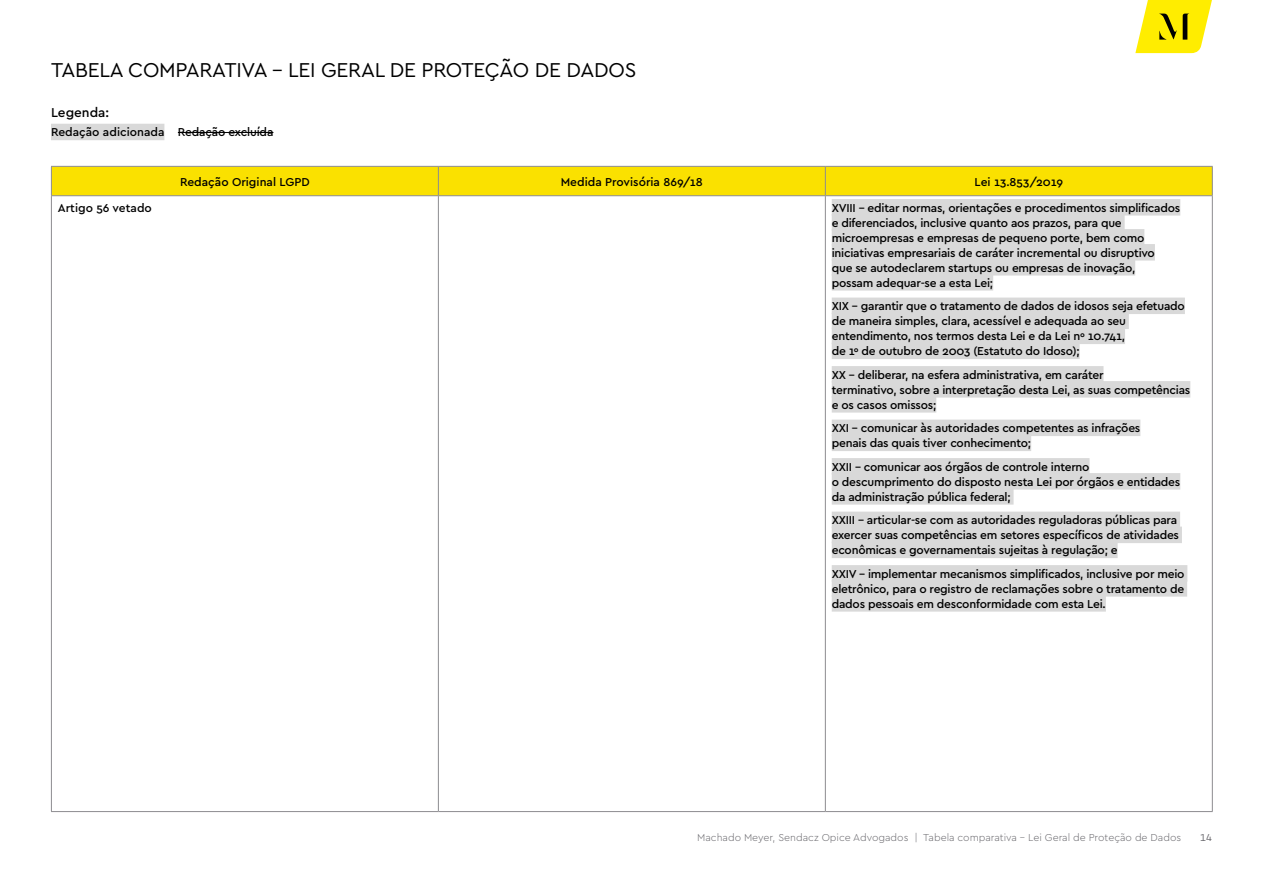
<style>
.page{position:relative;width:1263px;height:893px;background:#fff}
.page>*{position:absolute;margin:0;border:0;box-sizing:border-box;transform-origin:0 0}
.t1{font:21px "Cera";letter-spacing:-.01em;color:#000}
.t2{font:500 13.5px "Cera";color:#000}
.t3{font:500 12px/15px "Cera";letter-spacing:-.02em;color:#000}
.t4{font:500 12px "Cera";color:#000}
.t5{font:300 10.5px "Cera";color:#68676c}
.t6{font:10.5px "Cera";color:#68676c}
</style>
<div class="page">
<div style="left:51px;top:124px;width:113px;height:16px;background:#d9d9d9"></div>
<hr style="left:178px;top:132px;width:95px;height:1px;background:#000">
<hr style="left:438px;top:196px;width:1px;height:615px;background:#8d8c90">
<hr style="left:825px;top:196px;width:1px;height:615px;background:#8d8c90">
<hr style="left:51px;top:811px;width:387px;height:1px;background:#8d8c90">
<hr style="left:438px;top:811px;width:387px;height:1px;background:#8d8c90">
<hr style="left:825px;top:811px;width:388px;height:1px;background:#8d8c90">
<hr style="left:51px;top:196px;width:1px;height:615px;background:#8d8c90">
<hr style="left:1212px;top:196px;width:1px;height:615px;background:#8d8c90">
<div style="left:51px;top:166px;width:1162px;height:29px;background:#fae100"></div>
<hr style="left:51px;top:195px;width:387px;height:1px;background:#8d8c90">
<hr style="left:438px;top:195px;width:387px;height:1px;background:#8d8c90">
<hr style="left:825px;top:195px;width:388px;height:1px;background:#8d8c90">
<div style="left:832px;top:199px;width:348px;height:17px;background:#d9d9d9"></div>
<div style="left:832px;top:214px;width:293px;height:17px;background:#d9d9d9"></div>
<div style="left:832px;top:229px;width:312px;height:17px;background:#d9d9d9"></div>
<div style="left:832px;top:244px;width:323px;height:17px;background:#d9d9d9"></div>
<div style="left:832px;top:259px;width:303px;height:17px;background:#d9d9d9"></div>
<div style="left:832px;top:274px;width:161px;height:17px;background:#d9d9d9"></div>
<div style="left:832px;top:298px;width:353px;height:16px;background:#d9d9d9"></div>
<div style="left:832px;top:313px;width:297px;height:16px;background:#d9d9d9"></div>
<div style="left:832px;top:328px;width:293px;height:16px;background:#d9d9d9"></div>
<div style="left:832px;top:343px;width:248px;height:16px;background:#d9d9d9"></div>
<div style="left:832px;top:366px;width:271px;height:17px;background:#d9d9d9"></div>
<div style="left:832px;top:381px;width:358px;height:17px;background:#d9d9d9"></div>
<div style="left:832px;top:396px;width:104px;height:17px;background:#d9d9d9"></div>
<div style="left:832px;top:420px;width:308px;height:16px;background:#d9d9d9"></div>
<div style="left:832px;top:435px;width:199px;height:16px;background:#d9d9d9"></div>
<div style="left:832px;top:458px;width:257px;height:17px;background:#d9d9d9"></div>
<div style="left:832px;top:473px;width:348px;height:17px;background:#d9d9d9"></div>
<div style="left:832px;top:488px;width:181px;height:17px;background:#d9d9d9"></div>
<div style="left:832px;top:512px;width:348px;height:16px;background:#d9d9d9"></div>
<div style="left:832px;top:527px;width:350px;height:16px;background:#d9d9d9"></div>
<div style="left:832px;top:542px;width:286px;height:16px;background:#d9d9d9"></div>
<div style="left:832px;top:565px;width:355px;height:17px;background:#d9d9d9"></div>
<div style="left:832px;top:580px;width:355px;height:17px;background:#d9d9d9"></div>
<div style="left:832px;top:595px;width:274px;height:17px;background:#d9d9d9"></div>
<svg style="left:1135px;top:0;width:77px;height:53px"></svg>
<h1 class="t1" style="left:51px;top:55px;width:587px">TABELA COMPARATIVA – LEI GERAL DE PROTEÇÃO DE DADOS</h1>
<p class="t2" style="left:51px;top:104px;width:60px">Legenda:</p>
<p class="t3" style="left:51px;top:124px;width:224px">Redação adicionada Redação excluída</p>
<p class="t4" style="left:180px;top:174px;width:131px">Redação Original LGPD</p>
<p class="t4" style="left:561px;top:174px;width:144px">Medida Provisória 869/18</p>
<p class="t4" style="left:974px;top:174px;width:90px">Lei 13.853/2019</p>
<p class="t4" style="left:58px;top:200px;width:96px">Artigo 56 vetado</p>
<p class="t3" style="left:832px;top:200px;width:350px">XVIII - editar normas, orientações e procedimentos simplificados e diferenciados, inclusive quanto aos prazos, para que microempresas e empresas de pequeno porte, bem como iniciativas empresariais de caráter incremental ou disruptivo<br>que se autodeclarem startups ou empresas de inovação,<br>possam adequar-se a esta Lei;</p>
<p class="t3" style="left:832px;top:298px;width:355px">XIX - garantir que o tratamento de dados de idosos seja efetuado de maneira simples, clara, acessível e adequada ao seu entendimento, nos termos desta Lei e da Lei nº 10.741,<br>de 1º de outubro de 2003 (Estatuto do Idoso);</p>
<p class="t3" style="left:832px;top:367px;width:360px">XX - deliberar, na esfera administrativa, em caráter<br>terminativo, sobre a interpretação desta Lei, as suas competências e os casos omissos;</p>
<p class="t3" style="left:832px;top:420px;width:310px">XXI - comunicar às autoridades competentes as infrações penais das quais tiver conhecimento;</p>
<p class="t3" style="left:832px;top:459px;width:350px">XXII - comunicar aos órgãos de controle interno<br>o descumprimento do disposto nesta Lei por órgãos e entidades da administração pública federal;</p>
<p class="t3" style="left:832px;top:512px;width:349px">XXIII - articular-se com as autoridades reguladoras públicas para exercer suas competências em setores específicos de atividades econômicas e governamentais sujeitas à regulação; e</p>
<p class="t3" style="left:832px;top:566px;width:354px;text-align:justify">XXIV – implementar mecanismos simplificados, inclusive por meio eletrônico, para o registro de reclamações sobre o tratamento de dados pessoais em desconformidade com esta Lei.</p>
<p class="t5" style="left:697px;top:831px;width:485px">Machado Meyer, Sendacz Opice Advogados | Tabela comparativa - Lei Geral de Proteção de Dados</p>
<p class="t6" style="left:1200px;top:831px;width:13px">14</p>
</div>
